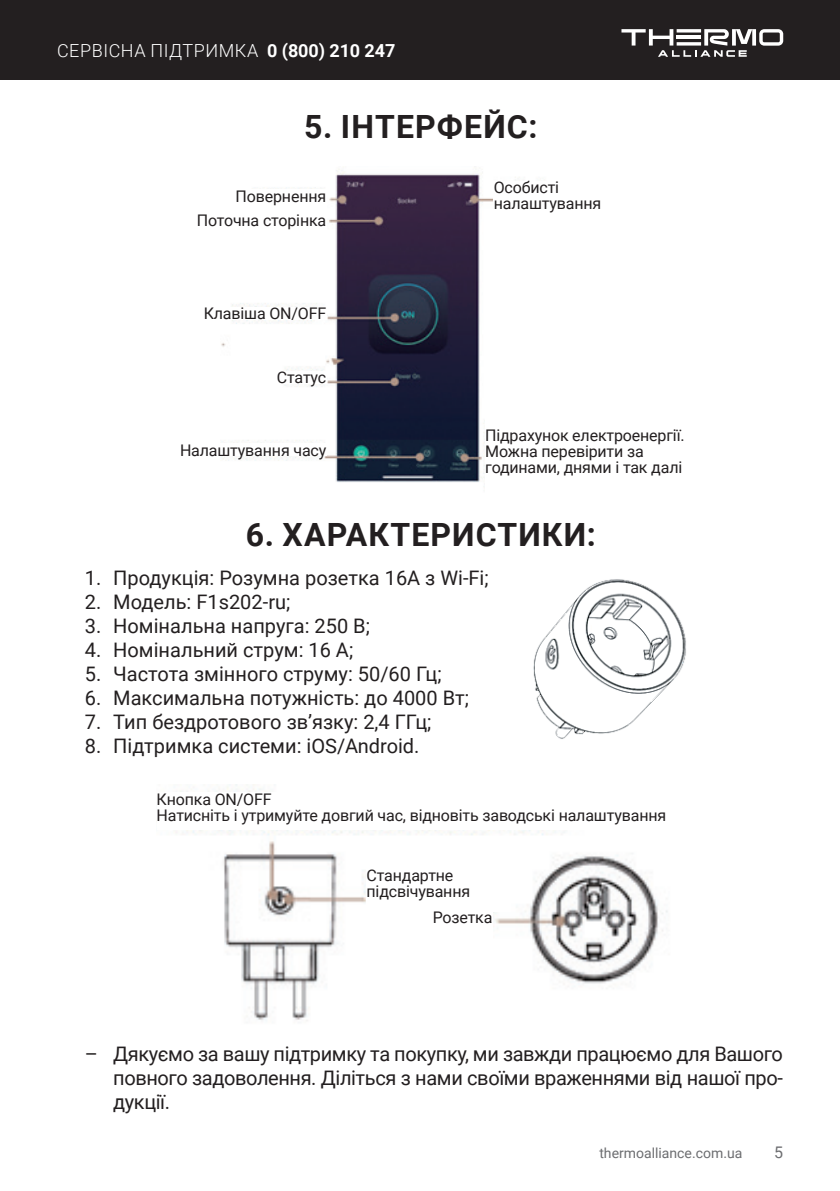
<style>
.page{position:relative;width:840px;height:1191px;background:#fff}
.page>*{position:absolute;margin:0;border:0;box-sizing:border-box;transform-origin:0 0}
.t1{font:700 32px "Roboto";letter-spacing:.035em;color:#231f20}
.t2{font:20px/24px "Roboto";color:#231f20;text-align:justify}
.t3{font:300 18px "Roboto";letter-spacing:.03em;color:#fff}
.t4{font:16px/16px "Roboto";letter-spacing:-.01em;color:#231f20}
.t5{font:16px "Roboto";color:#6c6d70}
.t6{font:14px "Roboto";color:#6c6d70}
.s1{font-weight:700}
</style>
<div class="page">
<div style="left:0;top:0;width:839px;height:80px;background:#231f20"></div>
<svg style="left:621px;top:29px;width:161px;height:28px"></svg>
<img style="left:221px;top:169px;width:295px;height:318px">
<img style="left:176px;top:784px;width:492px;height:237px">
<div style="left:156px;top:792px;width:515px;height:38px;background:#fff"></div>
<div style="left:366px;top:869px;width:144px;height:42px;background:#fff"></div>
<div style="left:393px;top:910px;width:99px;height:28px;background:#fff"></div>
<div style="left:493px;top:181px;width:144px;height:43px;background:#fff"></div>
<div style="left:485px;top:413px;width:199px;height:80px;background:#fff"></div>
<div style="left:182px;top:190px;width:144px;height:44px;background:#fff"></div>
<div style="left:182px;top:307px;width:144px;height:12px;background:#fff"></div>
<div style="left:182px;top:371px;width:144px;height:12px;background:#fff"></div>
<div style="left:135px;top:444px;width:191px;height:12px;background:#fff"></div>
<img style="left:533px;top:579px;width:153px;height:160px">
<p class="t3" style="left:57px;top:38px;width:339px">СЕРВІСНА ПІДТРИМКА <span class="s1">0 (800) 210 247</span></p>
<h1 class="t1" style="left:304px;top:104px;width:235px">5. ІНТЕРФЕЙС:</h1>
<p class="t4" style="left:197px;top:184px;width:131px;line-height:24px;text-align:right">Повернення<br>Поточна сторінка</p>
<p class="t4" style="left:204px;top:305px;width:124px">Клавіша ON/OFF</p>
<p class="t4" style="left:277px;top:369px;width:51px">Статус</p>
<p class="t4" style="left:180px;top:442px;width:148px">Налаштування часу</p>
<p class="t4" style="left:493px;top:179px;width:109px">Особисті налаштування</p>
<p class="t4" style="left:485px;top:426px;width:201px">Підрахунок електроенергії.<br>Можна перевірити за годинами, днями і так далі</p>
<h1 class="t1" style="left:246px;top:512px;width:351px">6. ХАРАКТЕРИСТИКИ:</h1>
<p class="t2" style="left:85px;top:565px;width:405px">1. Продукція: Розумна розетка 16А з Wi-Fi;</p>
<p class="t2" style="left:85px;top:589px;width:207px">2. Модель: F1s202-ru;</p>
<p class="t2" style="left:85px;top:613px;width:286px">3. Номінальна напруга: 250 В;</p>
<p class="t2" style="left:85px;top:637px;width:270px">4. Номінальний струм: 16 А;</p>
<p class="t2" style="left:85px;top:661px;width:358px">5. Частота змінного струму: 50/60 Гц;</p>
<p class="t2" style="left:85px;top:685px;width:385px">6. Максимальна потужність: до 4000 Вт;</p>
<p class="t2" style="left:85px;top:709px;width:348px">7. Тип бездротового зв’язку: 2,4 ГГц;</p>
<p class="t2" style="left:85px;top:733px;width:336px">8. Підтримка системи: iOS/Android.</p>
<p class="t4" style="left:156px;top:790px;width:511px">Кнопка ON/OFF<br>Натисніть і утримуйте довгий час, відновіть заводські налаштування</p>
<p class="t4" style="left:366px;top:866px;width:105px">Стандартне підсвічування</p>
<p class="t4" style="left:432px;top:908px;width:61px">Розетка</p>
<p class="t2" style="left:113px;top:1040px;width:670px;text-indent:-28px">– Дякуємо за вашу підтримку та покупку, ми завжди працюємо для Вашого повного задоволення. Діліться з нами своїми враженнями від нашої про&shy;дукції.</p>
<p class="t6" style="left:599px;top:1142px;width:144px">thermoalliance.com.ua</p>
<p class="t5" style="left:773px;top:1140px;width:10px">5</p>
</div>
